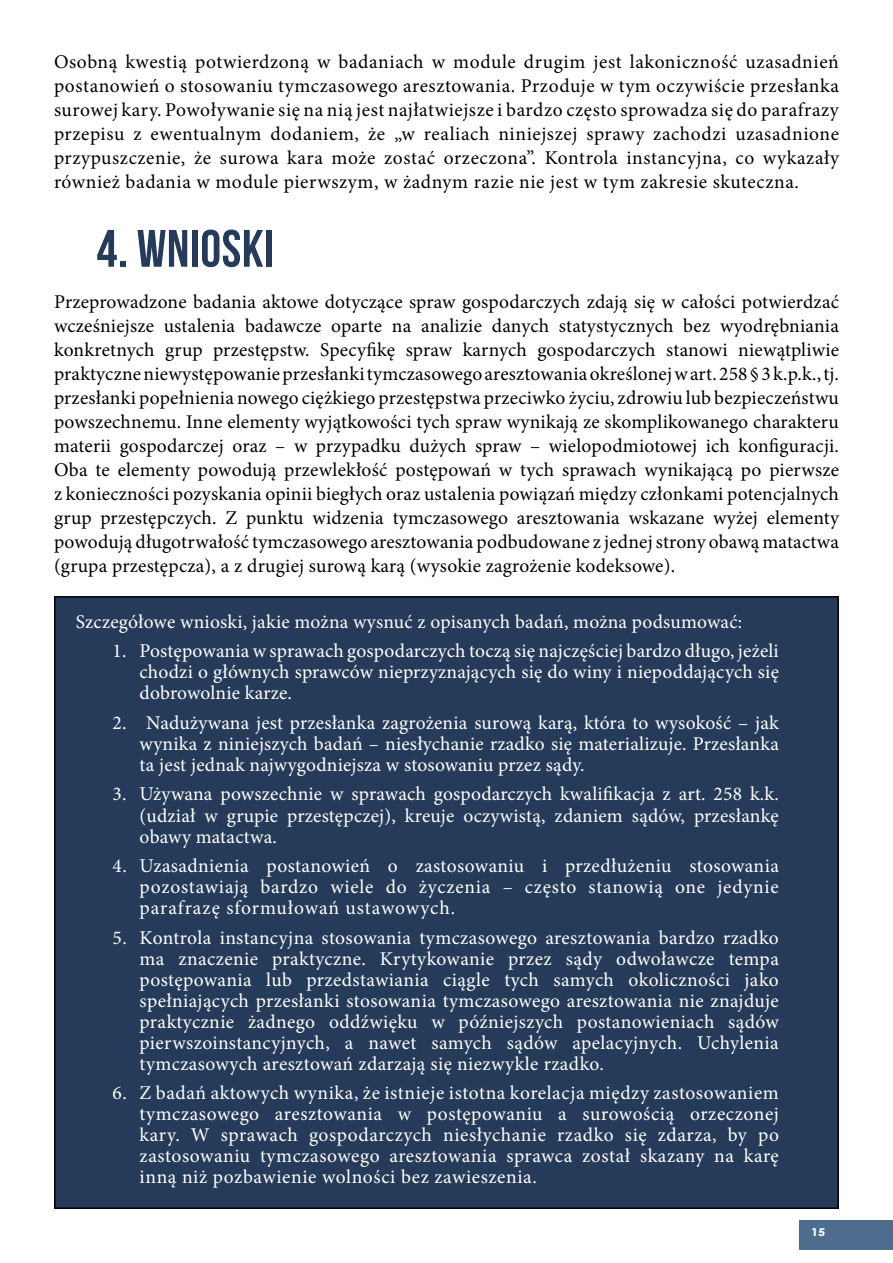
<style>
.page{position:relative;width:893px;height:1263px;background:#fff}
.page>*{position:absolute;margin:0;border:0;box-sizing:border-box;transform-origin:0 0}
.t1{font:700 52.5px "Bebas Neue";letter-spacing:.01em;color:#253b59}
.t2{font:700 21.15px "Century Gothic Pro";color:#fff}
.t3{font:19.5px/24px "Minion Pro";letter-spacing:.02em;color:#000;text-align:justify}
.t4{font:19.5px/21px "Minion Pro";letter-spacing:.015em;color:#fff;text-align:justify}
</style>
<div class="page">
<div style="left:799px;top:1220px;width:94px;height:30px;background:#4e6c8d"></div>
<div style="left:55px;top:597px;width:783px;height:611px;background:#253b59"></div>
<p class="t3" style="left:54px;top:50px;width:786px">Osobną kwestią potwierdzoną w badaniach w module drugim jest lakoniczność uzasadnień postanowień o stosowaniu tymczasowego aresztowania. Przoduje w tym oczywiście przesłanka surowej kary. Powoływanie się na nią jest najłatwiejsze i bardzo często sprowadza się do parafrazy przepisu z ewentualnym dodaniem, że „w realiach niniejszej sprawy zachodzi uzasadnione przypuszczenie, że surowa kara może zostać orzeczona”. Kontrola instancyjna, co wykazały również badania w module pierwszym, w żadnym razie nie jest w tym zakresie skuteczna.</p>
<h1 class="t1" style="left:97px;top:220px;width:179px">4. WNIOSKI</h1>
<p class="t3" style="left:54px;top:290px;width:787px">Przeprowadzone badania aktowe dotyczące spraw gospodarczych zdają się w całości potwierdzać wcześniejsze ustalenia badawcze oparte na analizie danych statystycznych bez wyodrębniania konkretnych grup przestępstw. Specyfikę spraw karnych gospodarczych stanowi niewątpliwie praktyczne niewystępowanie przesłanki tymczasowego aresztowania określonej w art. 258 § 3 k.p.k., tj. przesłanki popełnienia nowego ciężkiego przestępstwa przeciwko życiu, zdrowiu lub bezpieczeństwu powszechnemu. Inne elementy wyjątkowości tych spraw wynikają ze skomplikowanego charakteru materii gospodarczej oraz – w przypadku dużych spraw – wielopodmiotowej ich konfiguracji.<br>Oba te elementy powodują przewlekłość postępowań w tych sprawach wynikającą po pierwsze z konieczności pozyskania opinii biegłych oraz ustalenia powiązań między członkami potencjalnych grup przestępczych. Z punktu widzenia tymczasowego aresztowania wskazane wyżej elementy powodują długotrwałość tymczasowego aresztowania podbudowane z jednej strony obawą matactwa (grupa przestępcza), a z drugiej surową karą (wysokie zagrożenie kodeksowe).</p>
<p class="t4" style="left:76px;top:611px;width:668px">Szczegółowe wnioski, jakie można wysnuć z opisanych badań, można podsumować:</p>
<p class="t4" style="left:140px;top:641px;width:641px;text-indent:-27px">1. Postępowania w sprawach gospodarczych toczą się najczęściej bardzo długo, jeżeli chodzi o głównych sprawców nieprzyznających się do winy i niepoddających się dobrowolnie karze.</p>
<p class="t4" style="left:140px;top:712px;width:641px;text-indent:-27px">2. Nadużywana jest przesłanka zagrożenia surową karą, która to wysokość – jak wynika z niniejszych badań – niesłychanie rzadko się materializuje. Przesłanka ta jest jednak najwygodniejsza w stosowaniu przez sądy.</p>
<p class="t4" style="left:140px;top:784px;width:641px;text-indent:-27px">3. Używana powszechnie w sprawach gospodarczych kwalifikacja z art. 258 k.k. (udział w grupie przestępczej), kreuje oczywistą, zdaniem sądów, przesłankę obawy matactwa.</p>
<p class="t4" style="left:140px;top:855px;width:641px;text-indent:-27px">4. Uzasadnienia postanowień o zastosowaniu i przedłużeniu stosowania pozostawiają bardzo wiele do życzenia – często stanowią one jedynie parafrazę sformułowań ustawowych.</p>
<p class="t4" style="left:140px;top:927px;width:641px;text-indent:-27px">5. Kontrola instancyjna stosowania tymczasowego aresztowania bardzo rzadko ma znaczenie praktyczne. Krytykowanie przez sądy odwoławcze tempa postępowania lub przedstawiania ciągle tych samych okoliczności jako spełniających przesłanki stosowania tymczasowego aresztowania nie znajduje praktycznie żadnego oddźwięku w późniejszych postanowieniach sądów pierwszoinstancyjnych, a nawet samych sądów apelacyjnych. Uchylenia tymczasowych aresztowań zdarzają się niezwykle rzadko.</p>
<p class="t4" style="left:140px;top:1082px;width:641px;text-indent:-27px">6. Z badań aktowych wynika, że istnieje istotna korelacja między zastosowaniem tymczasowego aresztowania w postępowaniu a surowością orzeczonej kary. W sprawach gospodarczych niesłychanie rzadko się zdarza, by po zastosowaniu tymczasowego aresztowania sprawca został skazany na karę inną niż pozbawienie wolności bez zawieszenia.</p>
<p class="t2" style="left:811px;top:1215px;width:16px">15</p>
</div>
